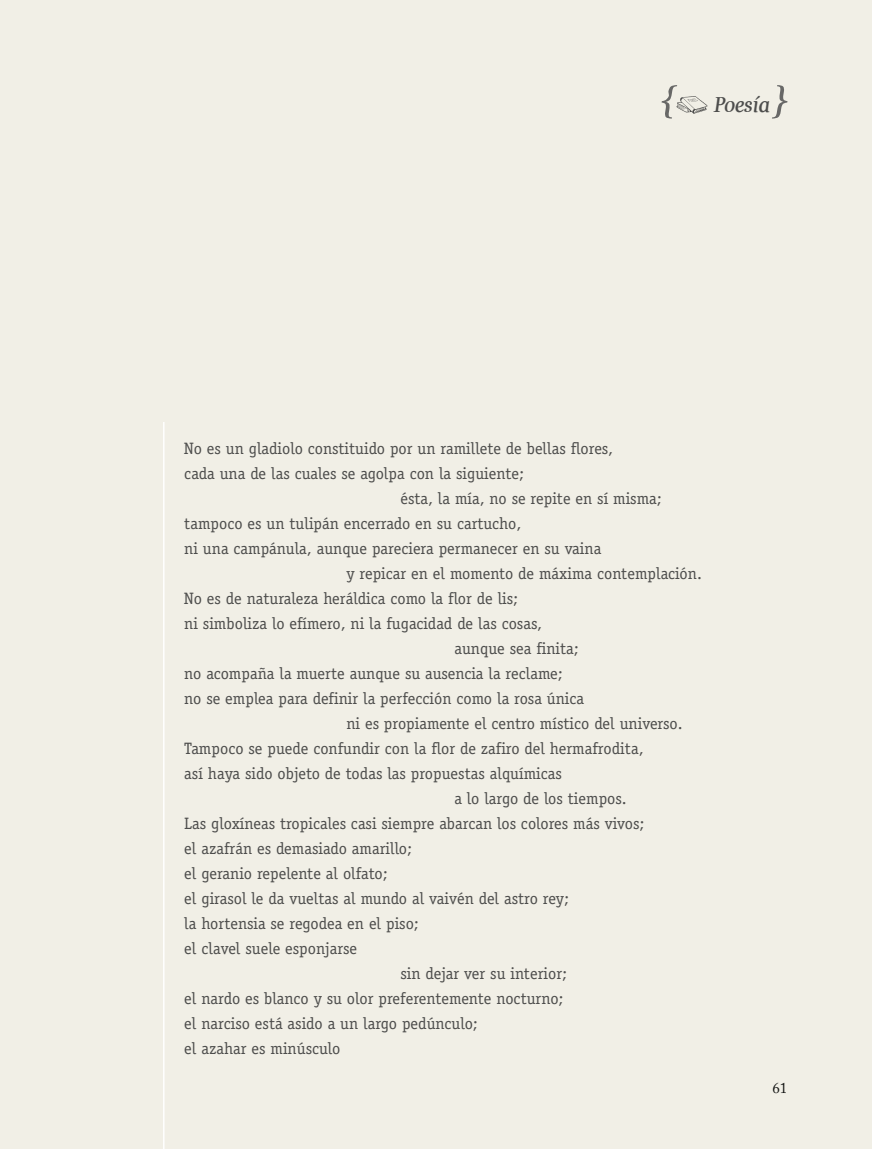
<style>
.page{position:relative;width:872px;height:1149px;background:#fff}
.page>*{position:absolute;margin:0;border:0;box-sizing:border-box;transform-origin:0 0}
.t1{font:italic 700 22.65px "Esta";color:#4d4d4c}
.t2{font:16.5px "Officina Serif";color:#4d4d4c}
.t3{font:15px "Adobe Caslon Pro";color:#131413}
</style>
<div class="page">
<div style="left:0;top:0;width:872px;height:1148px;background:#f1efe6"></div>
<svg style="left:661px;top:85px;width:46px;height:33px"></svg>
<svg style="left:772px;top:85px;width:16px;height:33px"></svg>
<hr style="left:163px;top:422px;width:1px;height:726px;background:#fff">
<h1 class="t1" style="left:713px;top:91px;width:58px">Poesía</h1>
<p class="t2" style="left:184px;top:438px;width:430px">No es un gladiolo constituido por un ramillete de bellas flores,</p>
<p class="t2" style="left:184px;top:463px;width:341px">cada una de las cuales se agolpa con la siguiente;</p>
<p class="t2" style="left:400px;top:488px;width:263px">ésta, la mía, no se repite en sí misma;</p>
<p class="t2" style="left:184px;top:513px;width:338px">tampoco es un tulipán encerrado en su cartucho,</p>
<p class="t2" style="left:184px;top:538px;width:418px">ni una campánula, aunque pareciera permanecer en su vaina</p>
<p class="t2" style="left:346px;top:563px;width:357px">y repicar en el momento de máxima contemplación.</p>
<p class="t2" style="left:184px;top:588px;width:335px">No es de naturaleza heráldica como la flor de lis;</p>
<p class="t2" style="left:184px;top:613px;width:359px">ni simboliza lo efímero, ni la fugacidad de las cosas,</p>
<p class="t2" style="left:454px;top:638px;width:126px">aunque sea finita;</p>
<p class="t2" style="left:184px;top:663px;width:380px">no acompaña la muerte aunque su ausencia la reclame;</p>
<p class="t2" style="left:184px;top:688px;width:401px">no se emplea para definir la perfección como la rosa única</p>
<p class="t2" style="left:346px;top:713px;width:338px">ni es propiamente el centro místico del universo.</p>
<p class="t2" style="left:184px;top:738px;width:461px">Tampoco se puede confundir con la flor de zafiro del hermafrodita,</p>
<p class="t2" style="left:184px;top:763px;width:379px">así haya sido objeto de todas las propuestas alquímicas</p>
<p class="t2" style="left:454px;top:788px;width:174px">a lo largo de los tiempos.</p>
<p class="t2" style="left:184px;top:813px;width:461px">Las gloxíneas tropicales casi siempre abarcan los colores más vivos;</p>
<p class="t2" style="left:184px;top:838px;width:229px">el azafrán es demasiado amarillo;</p>
<p class="t2" style="left:184px;top:863px;width:205px">el geranio repelente al olfato;</p>
<p class="t2" style="left:184px;top:888px;width:386px">el girasol le da vueltas al mundo al vaivén del astro rey;</p>
<p class="t2" style="left:184px;top:913px;width:236px">la hortensia se regodea en el piso;</p>
<p class="t2" style="left:184px;top:938px;width:174px">el clavel suele esponjarse</p>
<p class="t2" style="left:400px;top:963px;width:168px">sin dejar ver su interior;</p>
<p class="t2" style="left:184px;top:988px;width:381px">el nardo es blanco y su olor preferentemente nocturno;</p>
<p class="t2" style="left:184px;top:1013px;width:295px">el narciso está asido a un largo pedúnculo;</p>
<p class="t2" style="left:184px;top:1038px;width:158px">el azahar es minúsculo</p>
<p class="t3" style="left:772px;top:1078px;width:16px">61</p>
</div>
